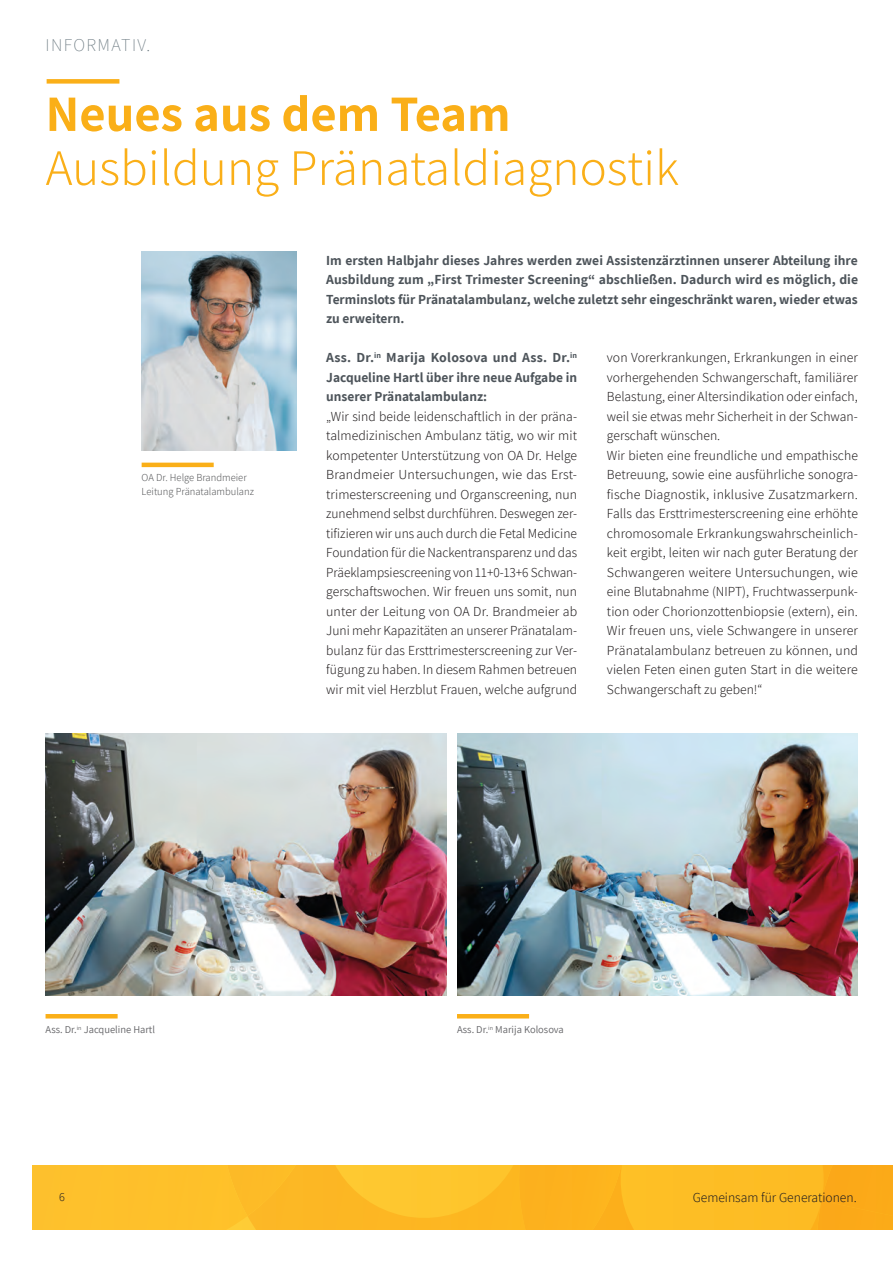
<style>
.page{position:relative;width:893px;height:1262px;background:#fff}
.page>*{position:absolute;margin:0;border:0;box-sizing:border-box;transform-origin:0 0}
.t1{font:300 51px "Assistant";color:#faaf18}
.t2{font:700 51px "Assistant";color:#faaf18}
.t3{font:200 18px "Assistant";letter-spacing:.075em;color:#627179}
.t4{font:300 13.5px/19.5px "Assistant";letter-spacing:.005em;color:#231f20;text-align:justify}
.t5{font:700 13.5px/19.5px "Assistant";color:#4d545a;text-align:justify}
.t6{font:300 12px "Assistant";color:#231f20}
.t7{font:10.5px "Assistant";color:#636366}
.t8{font:300 10.5px/13.5px "Assistant";color:#57585a}
</style>
<div class="page">
<svg style="left:33px;top:1166px;width:860px;height:63px;background:#fdba25"></svg>
<div style="left:47px;top:79px;width:72px;height:5px;background:#faaf18"></div>
<hr style="left:142px;top:463px;width:72px;height:4px;background:#faaf18">
<img style="left:142px;top:251px;width:154px;height:200px">
<img style="left:46px;top:733px;width:400px;height:263px">
<div style="left:46px;top:1014px;width:72px;height:5px;background:#faaf18"></div>
<img style="left:457px;top:733px;width:401px;height:263px">
<div style="left:457px;top:1014px;width:72px;height:5px;background:#faaf18"></div>
<h2 class="t3" style="left:46px;top:33px;width:106px">INFORMATIV.</h2>
<h1 class="t2" style="left:46px;top:79px;width:466px">Neues aus dem Team</h1>
<h1 class="t1" style="left:46px;top:133px;width:635px">Ausbildung Pränataldiagnostik</h1>
<p class="t8" style="left:142px;top:470px;width:114px">OA Dr. Helge Brandmeier<br>Leitung Pränatalambulanz</p>
<p class="t5" style="left:326px;top:250px;width:533px">Im ersten Halbjahr dieses Jahres werden zwei Assistenzärztinnen unserer Abteilung ihre Ausbildung zum „First Trimester Screening“ abschließen. Dadurch wird es möglich, die Terminslots für Pränatalambulanz, welche zuletzt sehr eingeschränkt waren, wieder etwas zu erweitern.</p>
<p class="t5" style="left:326px;top:348px;width:252px">Ass. Dr.<sup>in</sup> Marija Kolosova und Ass. Dr.<sup>in </sup>Jacqueline Hartl über ihre neue Aufgabe in unserer Pränatalambulanz:</p>
<p class="t4" style="left:326px;top:406px;width:252px">„Wir sind beide leidenschaftlich in der präna&shy;talmedizinischen Ambulanz tätig, wo wir mit kompetenter Unterstützung von OA Dr. Helge Brandmeier Untersuchungen, wie das Erst&shy;trimesterscreening und Organscreening, nun zunehmend selbst durchführen. Deswegen zer&shy;tifizieren wir uns auch durch die Fetal Medicine Foundation für die Nackentransparenz und das Präeklampsiescreening von 11+0-13+6 Schwan&shy;gerschaftswochen. Wir freuen uns somit, nun unter der Leitung von OA Dr. Brandmeier ab Juni mehr Kapazitäten an unserer Pränatalam&shy;bulanz für das Ersttrimesterscreening zur Ver&shy;fügung zu haben. In diesem Rahmen betreuen wir mit viel Herzblut Frauen, welche aufgrund</p>
<p class="t4" style="left:607px;top:347px;width:253px;text-align:left">von Vorerkrankungen, Erkrankungen in einer vorhergehenden Schwangerschaft, familiärer Belastung, einer Altersindikation oder einfach, weil sie etwas mehr Sicherheit in der Schwan&shy;gerschaft wünschen.<br>Wir bieten eine freundliche und empathische Betreuung, sowie eine ausführliche sonogra&shy;fische Diagnostik, inklusive Zusatzmarkern.<br>Falls das Ersttrimesterscreening eine erhöhte chromosomale Erkrankungswahrscheinlich&shy;keit ergibt, leiten wir nach guter Beratung der Schwangeren weitere Untersuchungen, wie eine Blutabnahme (NIPT), Fruchtwasserpunk&shy;tion oder Chorionzottenbiopsie (extern), ein.<br>Wir freuen uns, viele Schwangere in unserer Pränatalambulanz betreuen zu können, und vielen Feten einen guten Start in die weitere Schwangerschaft zu geben!“</p>
<p class="t7" style="left:46px;top:1023px;width:111px">Ass. Dr.<sup>in</sup> Jacqueline Hartl</p>
<p class="t7" style="left:457px;top:1023px;width:108px">Ass. Dr.<sup>in</sup> Marija Kolosova</p>
<p class="t6" style="left:59px;top:1188px;width:7px">6</p>
<p class="t4" style="left:693px;top:1187px;width:166px">Gemeinsam für Generationen.</p>
</div>
